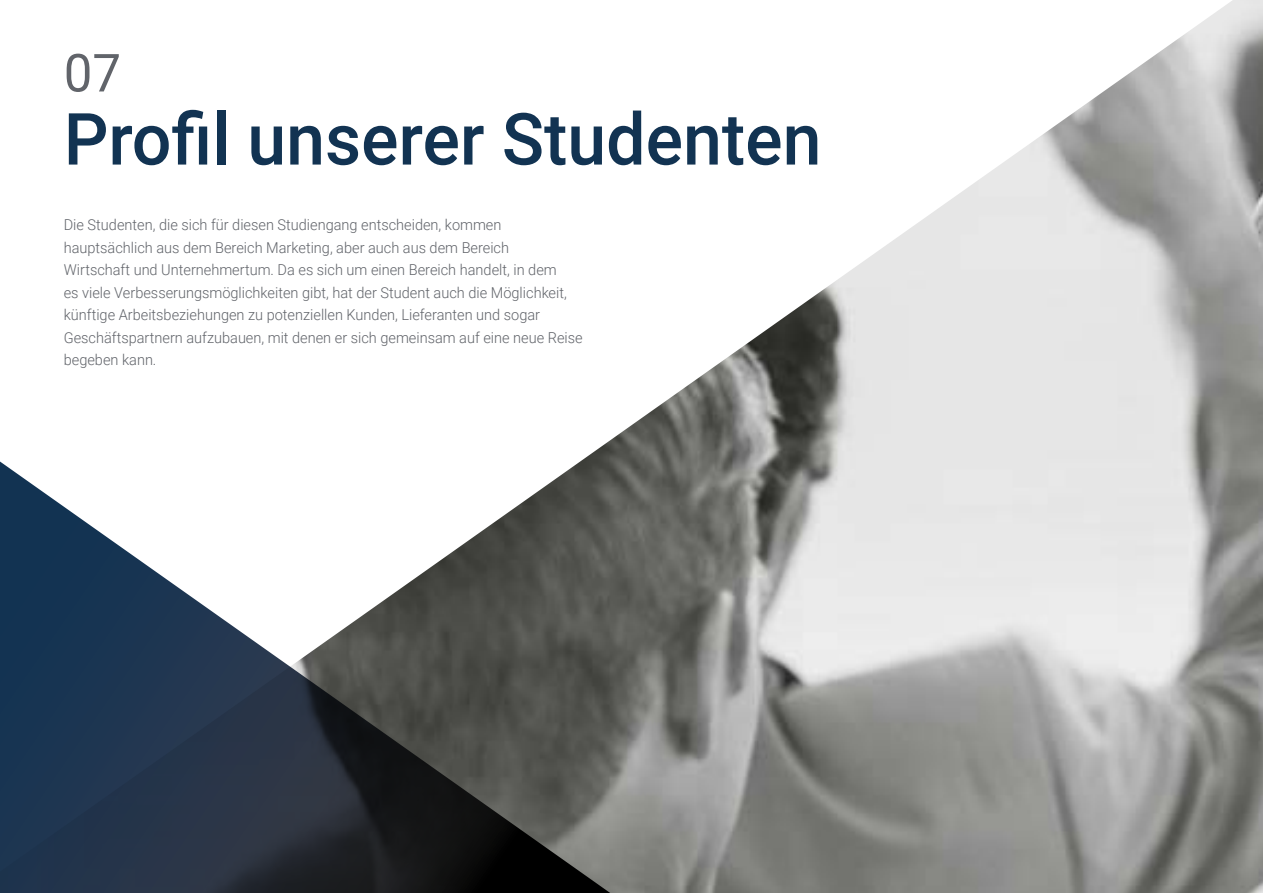
<style>
.page{position:relative;width:1263px;height:893px;background:#fff}
.page>*{position:absolute;margin:0;border:0;box-sizing:border-box;transform-origin:0 0}
.t1{font:500 72px "Roboto";color:#123352}
.t2{font:52.5px "Roboto";color:#61646a}
.t3{font:300 15px/22.5px "Roboto";color:#61646a}
</style>
<div class="page">
<img style="left:602px;top:0;width:661px;height:893px">
<svg style="left:0;top:446px;width:640px;height:447px"></svg>
<h2 class="t2" style="left:64px;top:36px;width:59px">07</h2>
<h1 class="t1" style="left:64px;top:89px;width:759px">Profil unserer Studenten</h1>
<p class="t3" style="left:64px;top:213px;width:520px">Die Studenten, die sich für diesen Studiengang entscheiden, kommen hauptsächlich aus dem Bereich Marketing, aber auch aus dem Bereich<br>Wirtschaft und Unternehmertum. Da es sich um einen Bereich handelt, in dem<br>es viele Verbesserungsmöglichkeiten gibt, hat der Student auch die Möglichkeit, künftige Arbeitsbeziehungen zu potenziellen Kunden, Lieferanten und sogar Geschäftspartnern aufzubauen, mit denen er sich gemeinsam auf eine neue Reise begeben kann.</p>
</div>
